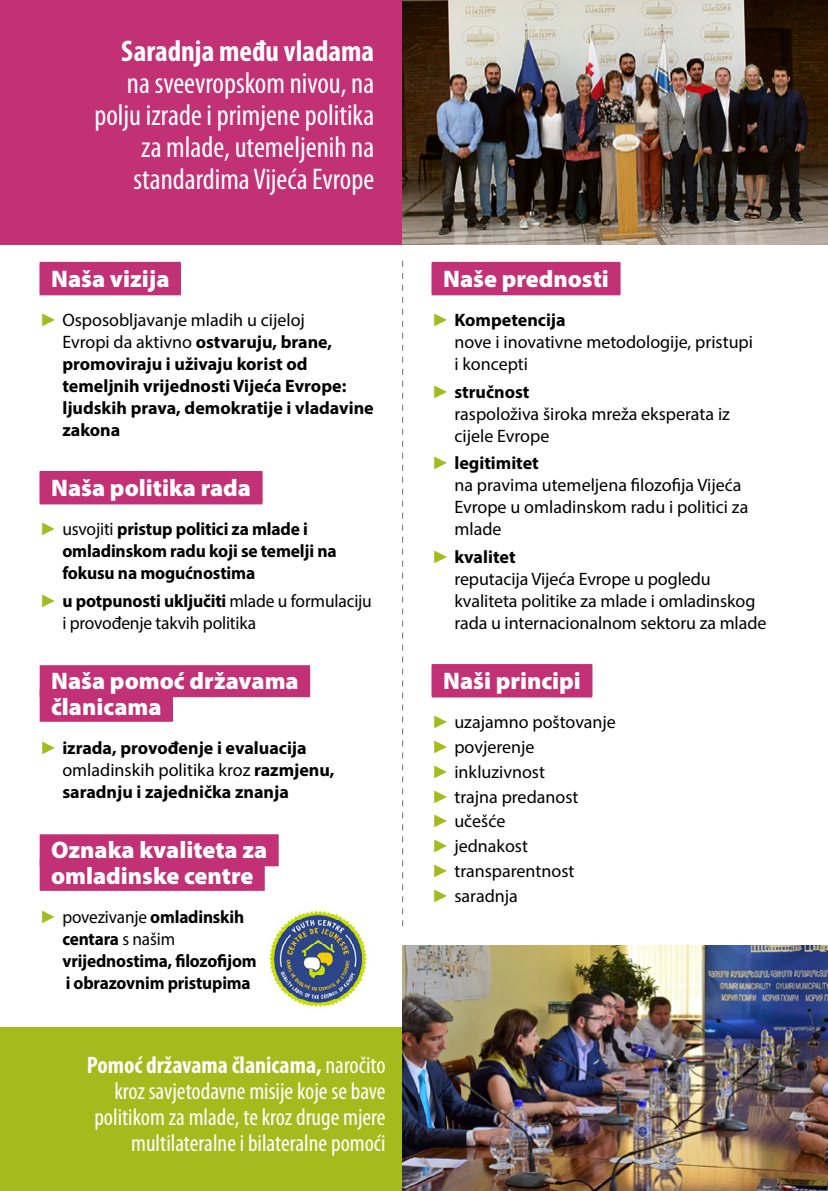
<style>
.page{position:relative;width:828px;height:1191px;background:#fff}
.page>*{position:absolute;margin:0;border:0;box-sizing:border-box;transform-origin:0 0}
.Texte{font:condensed 30px/32px "Myriad Pro";color:#fff;text-align:right}
.Texte-2{font:condensed 24px/26px "Myriad Pro";color:#fff;text-align:right}
.Titre_grisé{font:900 24px/26px "Myriad Pro";color:#fff}
.t1{font:18px/22px "Myriad Pro";color:#000}
.t2{font:700 18px/22px "Myriad Pro";letter-spacing:-.005em;color:#000}
.t3{font:700 18px/22px "Myriad Pro";letter-spacing:-.005em;color:#000;scale:.96 1}
.s1{font-weight:700}
.s2{font-family:"Arial";font-weight:400;color:#a4bb1e}
.s3{font-weight:400}
.s4{font-family:"Arial";color:#a4bb1e}
</style>
<div class="page">
<div style="left:40px;top:263px;width:141px;height:32px;background:#c23075"></div>
<div style="left:40px;top:262px;width:141px;height:32px;background:#c23075"></div>
<div style="left:40px;top:472px;width:222px;height:32px;background:#c23075"></div>
<div style="left:40px;top:471px;width:222px;height:32px;background:#c23075"></div>
<div style="left:40px;top:665px;width:270px;height:32px;background:#c23075"></div>
<div style="left:40px;top:689px;width:133px;height:32px;background:#c23075"></div>
<div style="left:40px;top:834px;width:239px;height:32px;background:#c23075"></div>
<div style="left:40px;top:859px;width:225px;height:32px;background:#c23075"></div>
<div style="left:432px;top:263px;width:188px;height:32px;background:#c23075"></div>
<div style="left:432px;top:262px;width:188px;height:32px;background:#c23075"></div>
<div style="left:432px;top:665px;width:160px;height:32px;background:#c23075"></div>
<div style="left:432px;top:664px;width:160px;height:32px;background:#c23075"></div>
<div style="left:0;top:0;width:442px;height:244px;background:#c23075"></div>
<img style="left:403px;top:0;width:425px;height:244px">
<svg style="left:402px;top:261px;width:1px;height:665px"></svg>
<div style="left:0;top:1027px;width:403px;height:164px;background:#a4bb1e"></div>
<img style="left:403px;top:945px;width:425px;height:246px">
<img style="left:270px;top:909px;width:101px;height:102px">
<p class="Texte" style="left:94px;top:35px;width:281px"><span class="s1">Saradnja među vladama </span>na sveevropskom nivou, na polju izrade i primjene politika za mlade, utemeljenih na standardima Vijeća Evrope</p>
<p class="Titre_grisé" style="left:51px;top:265px;width:120px">Naša vizija</p>
<p class="t2" style="left:62px;top:308px;width:313px;text-indent:-23px"><span class="s2">►</span> <span class="s3">Osposobljavanje mladih u cijeloj<br>Evropi da aktivno</span> ostvaruju, brane, promoviraju i uživaju korist od temeljnih vrijednosti Vijeća Evrope: ljudskih prava, demokratije i vladavine zakona</p>
<p class="Titre_grisé" style="left:51px;top:474px;width:201px">Naša politika rada</p>
<p class="t2" style="left:62px;top:517px;width:276px;text-indent:-23px"><span class="s2">►</span> <span class="s3">usvojiti</span> pristup politici za mlade i omladinskom radu koji se temelji na fokusu na mogućnostima</p>
<p class="t1" style="left:62px;top:589px;width:311px;text-indent:-23px"><span class="s4">►</span> <span class="s1">u potpunosti uključiti</span> mlade u formulaciju i provođenje takvih politika</p>
<p class="Titre_grisé" style="left:51px;top:666px;width:249px">Naša pomoć državama članicama</p>
<p class="t2" style="left:62px;top:736px;width:274px;text-indent:-23px"><span class="s2">►</span> izrada, provođenje i evaluacija <span class="s3">omladinskih politika kroz</span> razmjenu, saradnju i zajednička znanja</p>
<p class="Titre_grisé" style="left:51px;top:835px;width:218px">Oznaka kvaliteta za omladinske centre</p>
<p class="t3" style="left:62px;top:905px;width:204px;text-indent:-23px"><span class="s2">►</span> <span class="s3">povezivanje</span> omladinskih centara <span class="s3">s našim </span>vrijednostima, filozofijom i obrazovnim pristupima</p>
<p class="Texte-2" style="left:87px;top:1052px;width:300px"><span class="s1">Pomoć državama članicama,</span> naročito kroz savjetodavne misije koje se bave politikom za mlade, te kroz druge mjere multilateralne i bilateralne pomoći</p>
<p class="Titre_grisé" style="left:443px;top:265px;width:167px">Naše prednosti</p>
<p class="t1" style="left:454px;top:308px;width:300px;text-indent:-23px"><span class="s4">►</span> <span class="s1">Kompetencija<br></span>nove i inovativne metodologije, pristupi i koncepti</p>
<p class="t1" style="left:454px;top:380px;width:277px;text-indent:-23px"><span class="s4">►</span> <span class="s1">stručnost<br></span>raspoloživa široka mreža eksperata iz cijele Evrope</p>
<p class="t1" style="left:454px;top:452px;width:295px;text-indent:-23px"><span class="s4">►</span> <span class="s1">legitimitet<br></span>na pravima utemeljena filozofija Vijeća<br>Evrope u omladinskom radu i politici za mlade</p>
<p class="t1" style="left:454px;top:545px;width:313px;text-indent:-23px"><span class="s4">►</span> <span class="s1">kvalitet<br></span>reputacija Vijeća Evrope u pogledu kvaliteta politike za mlade i omladinskog rada u internacionalnom sektoru za mlade</p>
<p class="Titre_grisé" style="left:443px;top:667px;width:139px">Naši principi</p>
<p class="t1" style="left:432px;top:710px;width:186px"><span class="s4">►</span> uzajamno poštovanje</p>
<p class="t1" style="left:432px;top:735px;width:104px"><span class="s4">►</span> povjerenje</p>
<p class="t1" style="left:432px;top:760px;width:115px"><span class="s4">►</span> inkluzivnost</p>
<p class="t1" style="left:432px;top:785px;width:148px"><span class="s4">►</span> trajna predanost</p>
<p class="t1" style="left:432px;top:810px;width:75px"><span class="s4">►</span> učešće</p>
<p class="t1" style="left:432px;top:835px;width:98px"><span class="s4">►</span> jednakost</p>
<p class="t1" style="left:432px;top:859px;width:144px"><span class="s4">►</span> transparentnost</p>
<p class="t1" style="left:432px;top:884px;width:88px"><span class="s4">►</span> saradnja</p>
</div>
